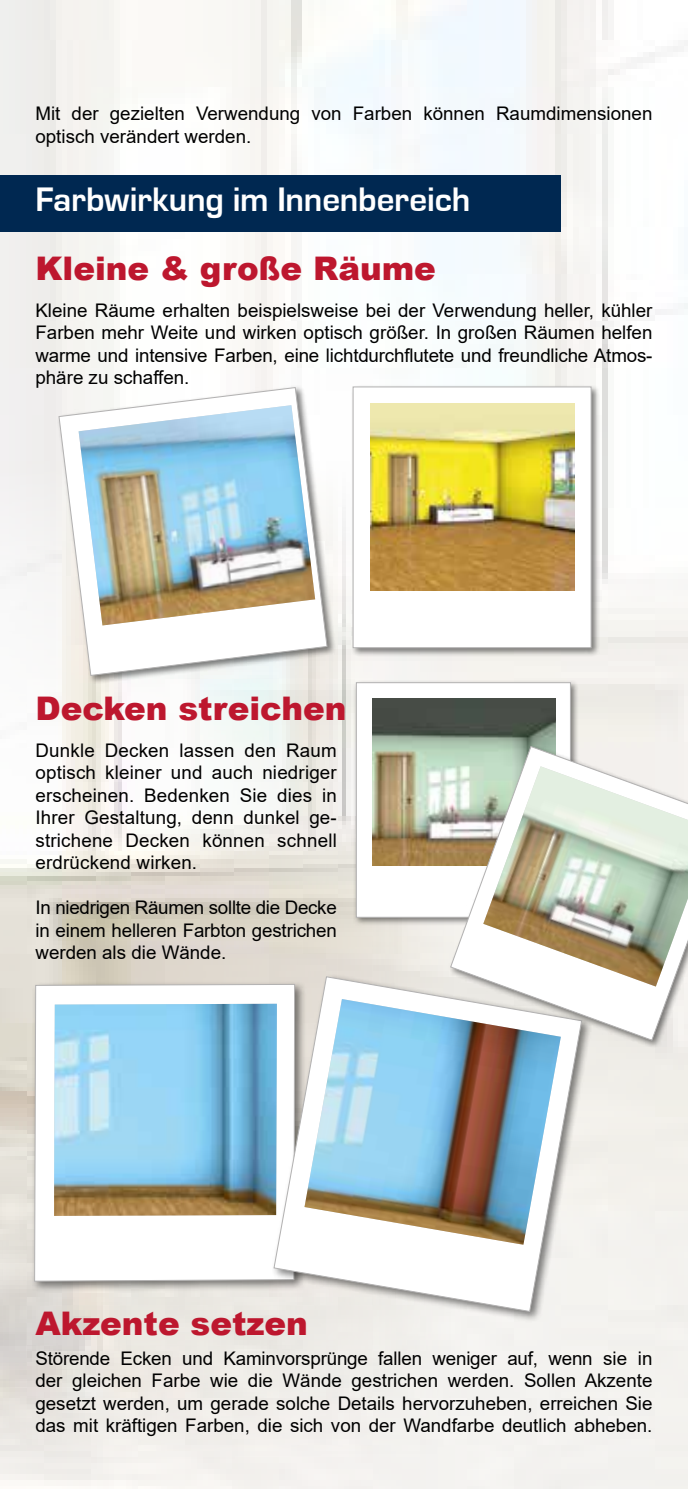
<style>
.page{position:relative;width:688px;height:1489px;background:#fff}
.page>*{position:absolute;margin:0;border:0;box-sizing:border-box;transform-origin:0 0}
.t1{font:700 35px "Eurostile";letter-spacing:-.005em;color:#fff}
.t2{font:900 32.5px "Arial";color:#bd172e}
.t3{font:18.75px/22.5px "Arial";color:#000;text-align:justify}
</style>
<div class="page">
<img style="left:0;top:0;width:687px;height:1488px">
<img style="left:0;top:411px;width:505px;height:1077px">
<div style="left:350px;top:384px;width:250px;height:273px;background:#000;opacity:.5"></div>
<div style="left:352px;top:386px;width:239px;height:262px;background:#fff;border:1px solid #b3b2b2"></div>
<img style="left:370px;top:404px;width:204px;height:186px">
<div style="left:57px;top:385px;width:279px;height:300px;background:#000;opacity:.5"></div>
<svg style="left:58px;top:387px;width:269px;height:289px"></svg>
<img style="left:79px;top:405px;width:236px;height:220px">
<div style="left:353px;top:679px;width:226px;height:247px;background:#000;opacity:.5"></div>
<div style="left:356px;top:682px;width:214px;height:235px;background:#fff;border:1px solid #b3b2b2"></div>
<img style="left:372px;top:698px;width:183px;height:167px">
<div style="left:30px;top:980px;width:277px;height:312px;background:#000;opacity:.5"></div>
<svg style="left:34px;top:983px;width:236px;height:298px"></svg>
<img style="left:54px;top:1003px;width:216px;height:212px">
<div style="left:270px;top:973px;width:323px;height:349px;background:#000;opacity:.5"></div>
<svg style="left:273px;top:975px;width:309px;height:337px"></svg>
<img style="left:304px;top:999px;width:256px;height:245px">
<div style="left:447px;top:743px;width:240px;height:305px;background:#000;opacity:.5"></div>
<svg style="left:450px;top:745px;width:237px;height:295px"></svg>
<img style="left:483px;top:766px;width:204px;height:220px">
<div style="left:0;top:175px;width:560px;height:57px;background:#002851"></div>
<p class="t3" style="left:35px;top:102px;width:618px">Mit der gezielten Verwendung von Farben können Raumdimensionen optisch verändert werden.</p>
<h1 class="t1" style="left:35px;top:180px;width:436px">Farbwirkung im Innenbereich</h1>
<h2 class="t2" style="left:35px;top:245px;width:402px">Kleine &amp; große Räume</h2>
<p class="t3" style="left:35px;top:299px;width:618px">Kleine Räume erhalten beispielsweise bei der Verwendung heller, kühler Farben mehr Weite und wirken optisch größer. In großen Räumen helfen warme und intensive Farben, eine lichtdurchflutete und freundliche Atmos&shy;phäre zu schaffen.</p>
<h2 class="t2" style="left:35px;top:685px;width:312px">Decken streichen</h2>
<p class="t3" style="left:35px;top:738px;width:303px">Dunkle Decken lassen den Raum optisch kleiner und auch niedriger erscheinen. Bedenken Sie dies in Ihrer Gestaltung, denn dunkel ge&shy;strichene Decken können schnell erdrückend wirken.</p>
<p class="t3" style="left:35px;top:896px;width:303px">In niedrigen Räumen sollte die Decke in einem helleren Farbton gestrichen werden als die Wände.</p>
<h2 class="t2" style="left:35px;top:1299px;width:274px">Akzente setzen</h2>
<p class="t3" style="left:35px;top:1346px;width:618px">Störende Ecken und Kaminvorsprünge fallen weniger auf, wenn sie in der gleichen Farbe wie die Wände gestrichen werden. Sollen Akzente gesetzt werden, um gerade solche Details hervorzuheben, erreichen Sie das mit kräftigen Farben, die sich von der Wandfarbe deutlich abheben.</p>
</div>
